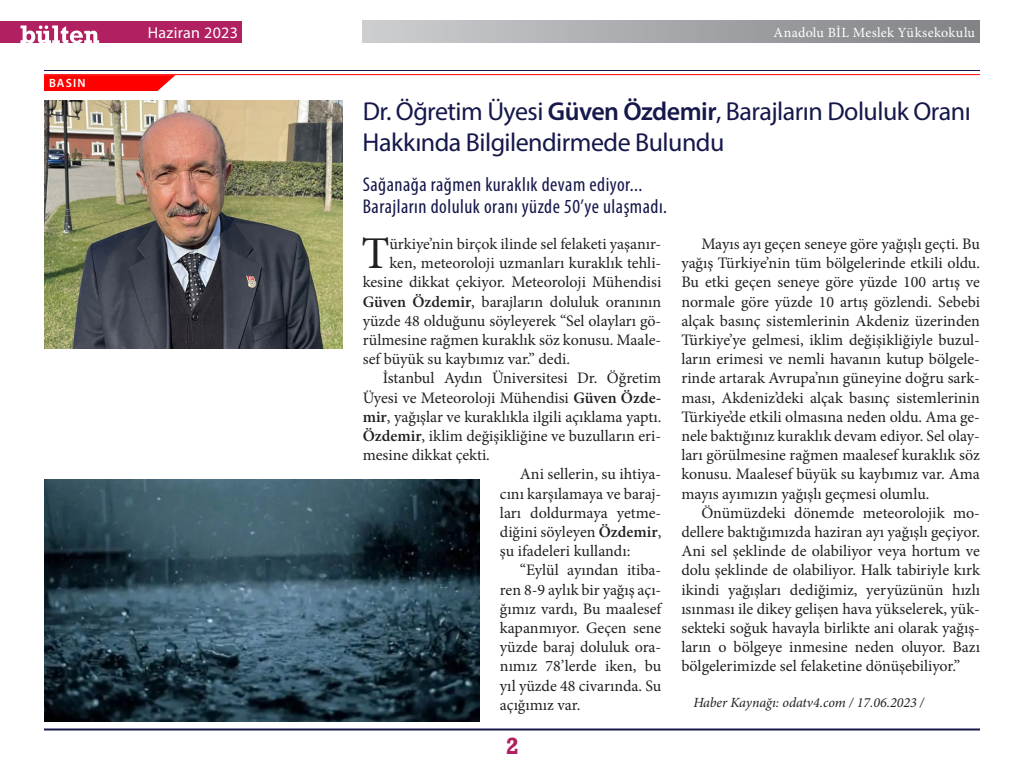
<style>
.page{position:relative;width:1024px;height:768px;background:#fff}
.page>*{position:absolute;margin:0;border:0;box-sizing:border-box;transform-origin:0 0}
.metin_İlk{font:45.5px "Minion Pro";color:#231f20}
.Başlık{font:26px/31.2px "Myriad Pro";letter-spacing:-.02em;color:#15184a}
.t1{font:700 24px "Rockwell";color:#b12061}
.alt_başlık{font:condensed 20px "Myriad Pro";letter-spacing:.025em;color:#15184a}
.Metin{font:16px/19.2px "Minion Pro";color:#231f20;text-align:justify}
.metin_İlk-2{font:16px "Minion Pro";color:#231f20}
.t2{font:16px "Myriad Pro";letter-spacing:.02em;color:#fff}
.dipnot{font:italic 14px "Minion Pro";letter-spacing:-.005em;color:#231f20}
.t3{font:14px "Minion Pro";letter-spacing:.02em;color:#fff}
.t4{font:600 12px "Myriad Pro";letter-spacing:.095em;color:#fff}
.s1{font-weight:600}
</style>
<div class="page">
<div style="left:0;top:21px;width:242px;height:22px;background:#b12061"></div>
<svg style="left:20px;top:25px;width:79px;height:18px"></svg>
<hr style="left:44px;top:728px;width:936px;height:2px;background:#15184a">
<div style="left:363px;top:21px;width:617px;height:22px;background:linear-gradient(to right,#cdced1,#808285)"></div>
<svg style="left:44px;top:75px;width:132px;height:16px;background:#ff1313"></svg>
<hr style="left:44px;top:70px;width:936px;height:1px;background:#15184a">
<hr style="left:44px;top:74px;width:936px;height:1px;background:#f00">
<img style="left:44px;top:100px;width:299px;height:248px">
<img style="left:44px;top:479px;width:436px;height:243px">
<p class="t4" style="left:49px;top:75px;width:38px">BASIN</p>
<p class="t2" style="left:148px;top:23px;width:92px">Haziran 2023</p>
<p class="t3" style="left:773px;top:23px;width:203px">Anadolu BİL Meslek Yüksekokulu</p>
<p class="Başlık" style="left:363px;top:95px;width:610px">Dr. Öğretim Üyesi <span class="s1">Güven Özdemir</span>, Barajların Doluluk Oranı<br>Hakkında Bilgilendirmede Bulundu</p>
<p class="alt_başlık" style="left:363px;top:172px;width:281px">Sağanağa rağmen kuraklık devam ediyor...</p>
<p class="alt_başlık" style="left:363px;top:194px;width:306px">Barajların doluluk oranı yüzde 50’ye ulaşmadı.</p>
<p class="metin_İlk" style="left:361px;top:223px;width:30px">T</p>
<p class="metin_İlk-2" style="left:389px;top:233px;width:273px">ürkiye’nin birçok ilinde sel felaketi yaşanır-</p>
<p class="metin_İlk-2" style="left:389px;top:252px;width:273px">ken, meteoroloji uzmanları kuraklık tehli-</p>
<p class="metin_İlk-2" style="left:363px;top:272px;width:300px">kesine dikkat çekiyor. Meteoroloji Mühendisi</p>
<p class="metin_İlk-2" style="left:363px;top:291px;width:300px"><span class="s1">Güven Özdemir</span>, barajların doluluk oranının</p>
<p class="metin_İlk-2" style="left:363px;top:310px;width:300px">yüzde 48 olduğunu söyleyerek “Sel olayları gö-</p>
<p class="metin_İlk-2" style="left:363px;top:329px;width:300px">rülmesine rağmen kuraklık söz konusu. Maale-</p>
<p class="metin_İlk-2" style="left:363px;top:348px;width:209px">sef büyük su kaybımız var.” dedi.</p>
<p class="Metin" style="left:363px;top:369px;width:300px;text-indent:20px">İstanbul Aydın Üniversitesi Dr. Öğretim Üyesi ve Meteoroloji Mühendisi <span class="s1">Güven Özde&shy;mir</span>, yağışlar ve kuraklıkla ilgili açıklama yaptı.<br><span class="s1">Özdemir</span>, iklim değişikliğine ve buzulların eri&shy;mesine dikkat çekti.</p>
<p class="Metin" style="left:500px;top:465px;width:163px;text-indent:20px">Ani sellerin, su ihtiya&shy;cını karşılamaya ve baraj&shy;ları doldurmaya yetme&shy;diğini söyleyen <span class="s1">Özdemir</span>, şu ifadeleri kullandı:</p>
<p class="Metin" style="left:500px;top:561px;width:163px;text-indent:20px">“Eylül ayından itiba&shy;ren 8-9 aylık bir yağış açı&shy;ğımız vardı, Bu maalesef kapanmıyor. Geçen sene yüzde baraj doluluk ora&shy;nımız 78’lerde iken, bu yıl yüzde 48 civarında. Su açığımız var.</p>
<p class="t1" style="left:506px;top:731px;width:15px">2</p>
<p class="Metin" style="left:681px;top:234px;width:300px;text-indent:20px">Mayıs ayı geçen seneye göre yağışlı geçti. Bu yağış Türkiye’nin tüm bölgelerinde etkili oldu.<br>Bu etki geçen seneye göre yüzde 100 artış ve normale göre yüzde 10 artış gözlendi. Sebebi alçak basınç sistemlerinin Akdeniz üzerinden Türkiye’ye gelmesi, iklim değişikliğiyle buzul&shy;ların erimesi ve nemli havanın kutup bölgele&shy;rinde artarak Avrupa’nın güneyine doğru sark&shy;ması, Akdeniz’deki alçak basınç sistemlerinin Türkiye’de etkili olmasına neden oldu. Ama ge&shy;nele baktığınız kuraklık devam ediyor. Sel olay&shy;ları görülmesine rağmen maalesef kuraklık söz konusu. Maalesef büyük su kaybımız var. Ama mayıs ayımızın yağışlı geçmesi olumlu.</p>
<p class="Metin" style="left:681px;top:503px;width:300px;text-indent:20px">Önümüzdeki dönemde meteorolojik mo&shy;dellere baktığımızda haziran ayı yağışlı geçiyor.<br>Ani sel şeklinde de olabiliyor veya hortum ve dolu şeklinde de olabiliyor. Halk tabiriyle kırk ikindi yağışları dediğimiz, yeryüzünün hızlı ısınması ile dikey gelişen hava yükselerek, yük&shy;sekteki soğuk havayla birlikte ani olarak yağış&shy;ların o bölgeye inmesine neden oluyor. Bazı bölgelerimizde sel felaketine dönüşebiliyor.”</p>
<p class="dipnot" style="left:693px;top:693px;width:233px">Haber Kaynağı: odatv4.com / 17.06.2023 /</p>
</div>
